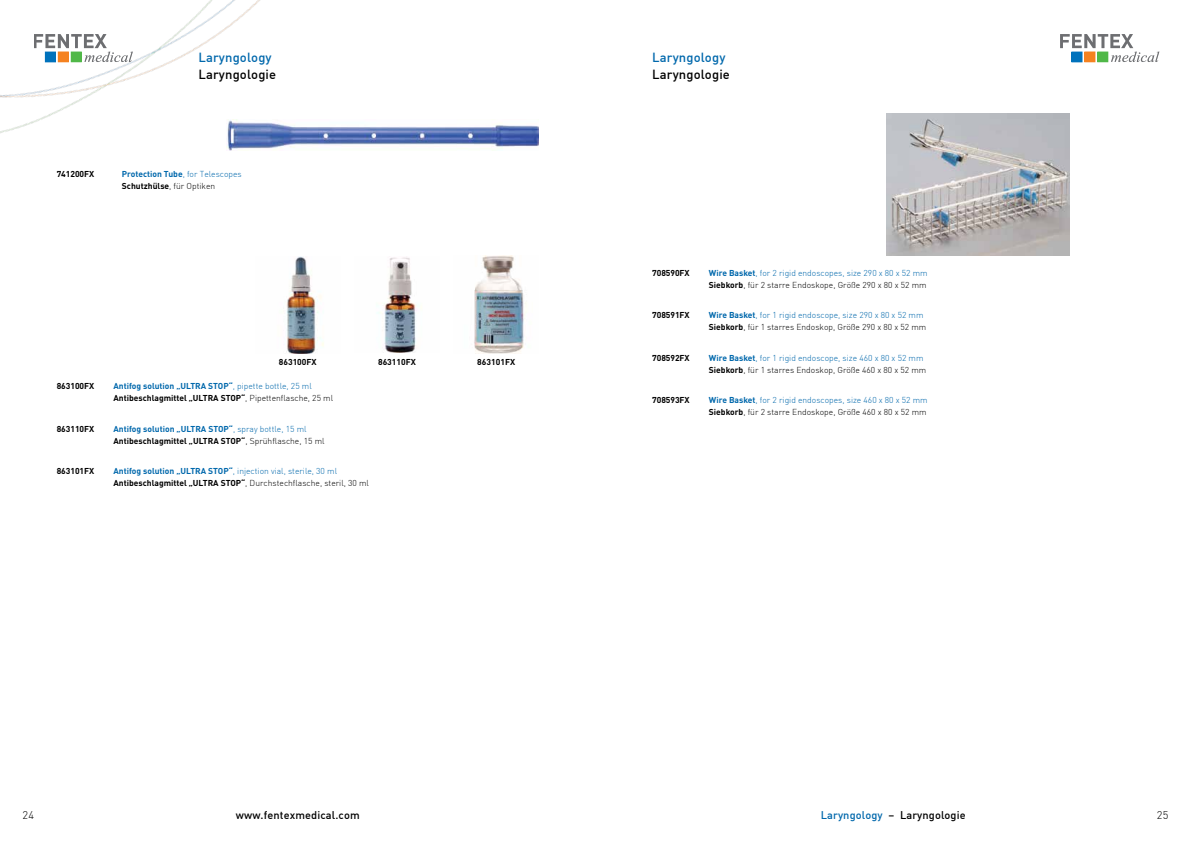
<style>
.page{position:relative;width:1191px;height:842px;background:#fff}
.page>*{position:absolute;margin:0;border:0;box-sizing:border-box;transform-origin:0 0}
.t1{font:500 13px "DIN";letter-spacing:.01em;color:#000}
.t2{font:500 13px "DIN";letter-spacing:.01em;color:#0068ac}
.t3{font:500 11px "DIN";letter-spacing:.01em;color:#000}
.t4{font:300 11px "DIN";color:#000}
.t5{font:300 8.5px/12px "DIN";color:#000}
.t6{font:700 8.5px/12px "DIN Pro";color:#000}
.t7{font:700 8.5px/12px "DIN Pro";color:#0068ac}
.s1{font-family:"DIN";font-weight:300}
.s2{color:#000}
.s3{font-family:"DIN";font-weight:300;color:#000}
.s4{color:#0068ac}
.s5{font-family:"DIN";font-weight:300;color:#0068ac}
.s6{font-family:"DIN Pro";font-weight:700;color:#0068ac}
.s7{font-family:"DIN Pro";font-weight:700}
</style>
<div class="page">
<img style="left:0;top:0;width:260px;height:151px">
<svg style="left:34px;top:34px;width:99px;height:28px"></svg>
<div style="left:45px;top:52px;width:10px;height:10px;background:#0072bc"></div>
<div style="left:58px;top:52px;width:10px;height:10px;background:#f58220"></div>
<div style="left:71px;top:52px;width:10px;height:10px;background:#50b848"></div>
<svg style="left:1060px;top:34px;width:99px;height:28px"></svg>
<div style="left:1072px;top:52px;width:10px;height:10px;background:#0072bc"></div>
<div style="left:1084px;top:52px;width:11px;height:10px;background:#f58220"></div>
<div style="left:1097px;top:52px;width:10px;height:10px;background:#50b848"></div>
<img style="left:886px;top:113px;width:184px;height:142px">
<img style="left:227px;top:119px;width:312px;height:31px">
<img style="left:286px;top:257px;width:38px;height:97px">
<img style="left:377px;top:257px;width:40px;height:96px">
<img style="left:474px;top:256px;width:52px;height:98px">
<h1 class="t2" style="left:198px;top:49px;width:75px">Laryngology</h1>
<h1 class="t1" style="left:198px;top:66px;width:79px">Laryngologie</h1>
<p class="t6" style="left:57px;top:166px;width:39px">741200FX</p>
<p class="t7" style="left:122px;top:166px;width:121px">Protection Tube<span class="s1">, for Telescopes<br></span><span class="s2">Schutzhülse</span><span class="s3">, für Optiken</span></p>
<p class="t6" style="left:279px;top:355px;width:39px">863100FX</p>
<p class="t6" style="left:378px;top:355px;width:39px">863110FX</p>
<p class="t6" style="left:477px;top:355px;width:39px">863101FX</p>
<p class="t6" style="left:57px;top:379px;width:39px">863100FX</p>
<p class="t6" style="left:113px;top:379px;width:221px"><span class="s4">Antifog solution „ULTRA STOP“</span><span class="s5">, pipette bottle, 25 ml<br></span>Antibeschlagmittel „ULTRA STOP“<span class="s1">, Pipettenflasche, 25 ml</span></p>
<p class="t6" style="left:57px;top:422px;width:39px">863110FX</p>
<p class="t6" style="left:113px;top:422px;width:212px"><span class="s4">Antifog solution „ULTRA STOP“</span><span class="s5">, spray bottle, 15 ml<br></span>Antibeschlagmittel „ULTRA STOP“<span class="s1">, Sprühflasche, 15 ml</span></p>
<p class="t6" style="left:57px;top:464px;width:39px">863101FX</p>
<p class="t5" style="left:113px;top:465px;width:257px"><span class="s6">Antifog solution „ULTRA STOP“</span><span class="s4">, injection vial, sterile, 30 ml<br></span><span class="s7">Antibeschlagmittel „ULTRA STOP“</span>, Durchstechflasche, steril, 30 ml</p>
<h1 class="t2" style="left:652px;top:49px;width:75px">Laryngology</h1>
<h1 class="t1" style="left:652px;top:66px;width:79px">Laryngologie</h1>
<p class="t6" style="left:652px;top:266px;width:39px">708590FX</p>
<p class="t5" style="left:709px;top:267px;width:220px"><span class="s6">Wire Basket</span><span class="s4">, for 2 rigid endoscopes, size 290 x 80 x 52 mm<br></span><span class="s7">Siebkorb</span>, für 2 starre Endoskope, Größe 290 x 80 x 52 mm</p>
<p class="t6" style="left:652px;top:308px;width:39px">708591FX</p>
<p class="t5" style="left:709px;top:309px;width:219px"><span class="s6">Wire Basket</span><span class="s4">, for 1 rigid endoscope, size 290 x 80 x 52 mm<br></span><span class="s7">Siebkorb</span>, für 1 starres Endoskop, Größe 290 x 80 x 52 mm</p>
<p class="t6" style="left:652px;top:351px;width:39px">708592FX</p>
<p class="t5" style="left:709px;top:352px;width:219px"><span class="s6">Wire Basket</span><span class="s4">, for 1 rigid endoscope, size 460 x 80 x 52 mm<br></span><span class="s7">Siebkorb</span>, für 1 starres Endoskop, Größe 460 x 80 x 52 mm</p>
<p class="t6" style="left:652px;top:393px;width:39px">708593FX</p>
<p class="t5" style="left:709px;top:394px;width:220px"><span class="s6">Wire Basket</span><span class="s4">, for 2 rigid endoscopes, size 460 x 80 x 52 mm<br></span><span class="s7">Siebkorb</span>, für 2 starre Endoskope, Größe 460 x 80 x 52 mm</p>
<p class="t4" style="left:23px;top:808px;width:13px">24</p>
<p class="t3" style="left:236px;top:808px;width:125px">www.fentexmedical.com</p>
<p class="t3" style="left:820px;top:808px;width:146px"><span class="s4">Laryngology</span> – Laryngologie</p>
<p class="t4" style="left:1156px;top:808px;width:13px">25</p>
</div>
